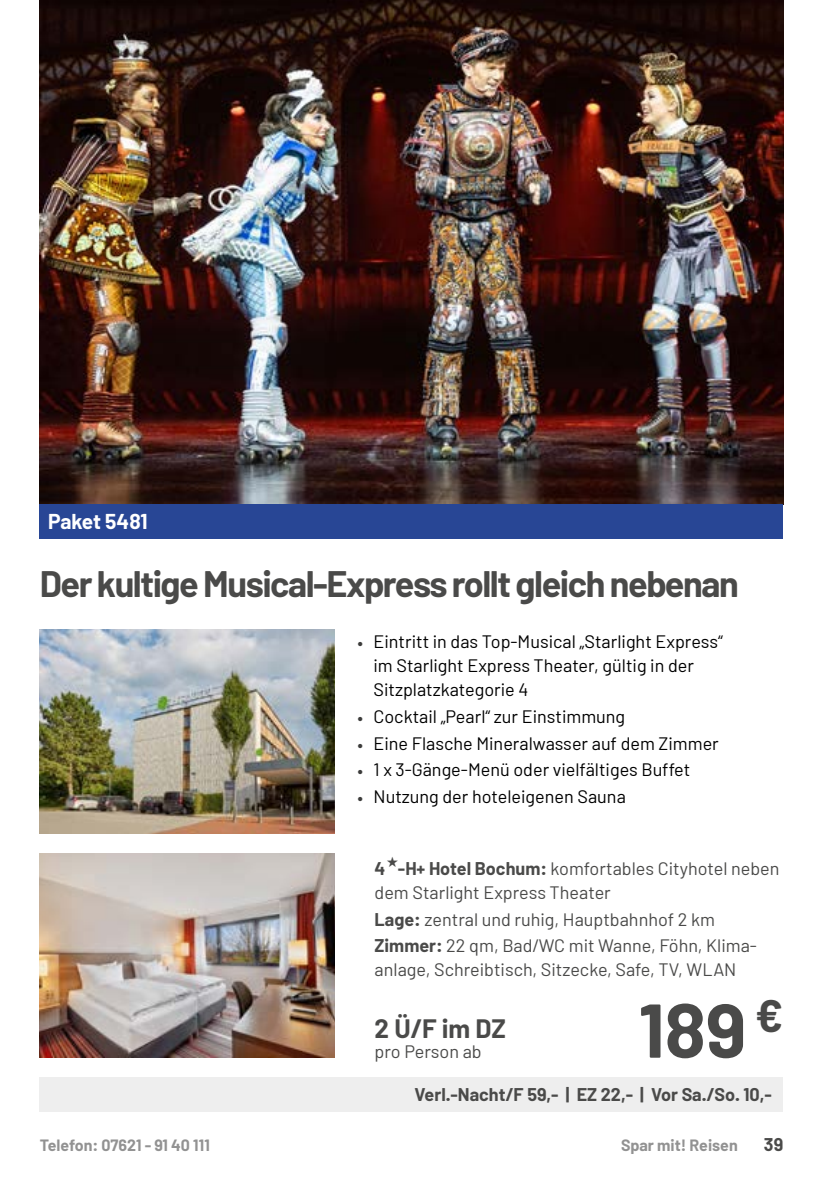
<style>
.page{position:relative;width:840px;height:1191px;background:#fff}
.page>*{position:absolute;margin:0;border:0;box-sizing:border-box;transform-origin:0 0}
.t1{font:700 76px "Barlow";color:#4a4a49}
.t2{font:700 36px "Barlow";letter-spacing:-.04em;color:#4a4a49}
.t3{font:700 26px "Barlow";color:#4a4a49}
.t4{font:700 21px "Barlow";letter-spacing:-.005em;color:#fff}
.t5{font:18px/24px "Barlow";color:#000}
.t6{font:18px/24px "Barlow";color:#4a4a49}
.t7{font:700 18px "Barlow";color:#4a4a49}
.t8{font:700 16px "Barlow";color:#929292}
.s1{font-size:18.2px;color:#3c3c3b}
.s2{font-weight:700}
</style>
<div class="page">
<img style="left:40px;top:0;width:742px;height:505px">
<div style="left:40px;top:505px;width:742px;height:34px;background:#284695"></div>
<div style="left:40px;top:1077px;width:742px;height:34px;background:#eee"></div>
<img style="left:40px;top:853px;width:294px;height:204px">
<img style="left:40px;top:629px;width:294px;height:204px">
<p class="t4" style="left:48px;top:508px;width:101px">Paket 5481</p>
<h2 class="t2" style="left:40px;top:561px;width:700px">Der kultige Musical-Express rollt gleich nebenan</h2>
<p class="t5" style="left:373px;top:629px;width:350px;text-indent:-16px"><span class="s1">•</span> Eintritt in das Top-Musical „Starlight Express“ im Starlight Express Theater, gültig in der<br>Sitzplatzkategorie 4</p>
<p class="t5" style="left:357px;top:703px;width:269px"><span class="s1">•</span> Cocktail „Pearl“ zur Einstimmung</p>
<p class="t5" style="left:357px;top:730px;width:362px"><span class="s1">•</span> Eine Flasche Mineralwasser auf dem Zimmer</p>
<p class="t5" style="left:357px;top:757px;width:334px"><span class="s1">•</span> 1 x 3-Gänge-Menü oder vielfältiges Buffet</p>
<p class="t5" style="left:357px;top:784px;width:270px"><span class="s1">•</span> Nutzung der hoteleigenen Sauna</p>
<p class="t6" style="left:374px;top:855px;width:406px"><span class="s2">4 -H+ Hotel Bochum:</span> komfortables Cityhotel neben dem Starlight Express Theater</p>
<p class="t6" style="left:374px;top:905px;width:383px;line-height:26.8px"><span class="s2">Lage:</span> zentral und ruhig, Hauptbahnhof 2 km<br><span class="s2">Zimmer:</span> 22 qm, Bad/WC mit Wanne, Föhn, Klima-</p>
<p class="t6" style="left:374px;top:957px;width:363px">anlage, Schreibtisch, Sitzecke, Safe, TV, WLAN</p>
<h3 class="t3" style="left:374px;top:1012px;width:133px">2 Ü/F im DZ</h3>
<p class="t6" style="left:374px;top:1038px;width:108px">pro Person ab</p>
<h1 class="t1" style="left:638px;top:983px;width:146px">189 <sup>€</sup></h1>
<p class="t7" style="left:414px;top:1083px;width:358px">Verl.-Nacht/F 59,- | EZ 22,- | Vor Sa./So. 10,-</p>
<p class="t8" style="left:40px;top:1135px;width:171px">Telefon: 07621 - 91 40 111</p>
<p class="t8" style="left:620px;top:1135px;width:118px">Spar mit! Reisen</p>
<p class="t7" style="left:763px;top:1133px;width:21px">39</p>
</div>
